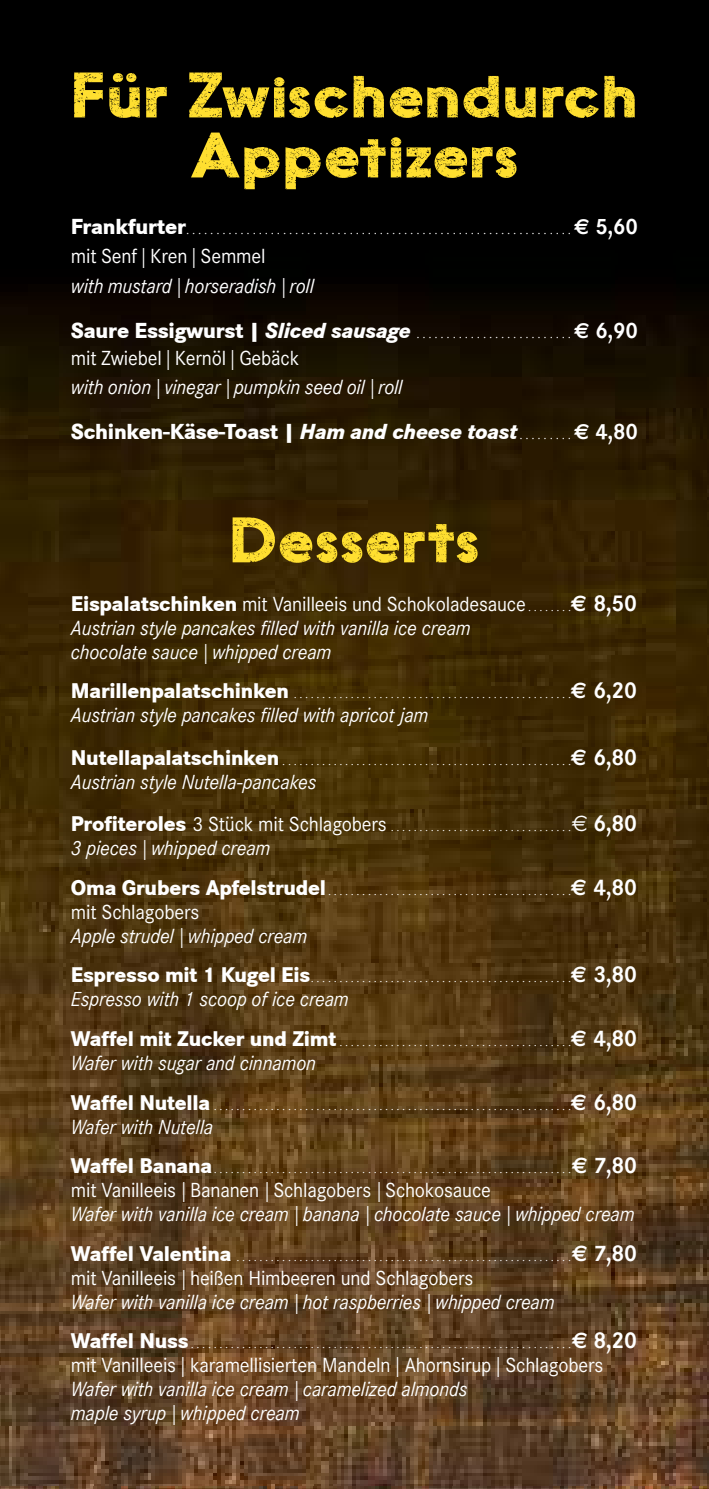
<style>
.page{position:relative;width:709px;height:1489px;background:#fff}
.page>*{position:absolute;margin:0;border:0;box-sizing:border-box;transform-origin:0 0}
.t1{font:60px/60px "Soto";letter-spacing:.01em;color:#ffdf30;text-align:center;scale:1.13 1}
.t2{font:800 22.5px "Corporate S";letter-spacing:-.01em;color:#fff;scale:.95 1}
.t3{font:italic 20px/24px "Corporate SBQ";letter-spacing:-.01em;color:#fff;scale:.95 1}
.t4{font:20px "Corporate SBQ";letter-spacing:-.01em;color:#fff;scale:.95 1}
.t5{font:300 12.75px "Corporate SBQ";color:#fff;scale:.95 1}
.t6{font:300 12px "Corporate SBQ";color:#fff;scale:.95 1}
.s1{font-family:"Corporate S";font-weight:800;font-size:22.5px}
.s2{font-family:"Euro Sans Std";font-weight:700;font-size:21.75px}
.s3{font-weight:700;font-size:21.75px}
.s4{font-family:"Corporate S";font-weight:800;font-style:italic;font-size:22.5px}
.s5{font-style:italic}
.s6{font-family:"Corporate SBQ";font-weight:300;font-size:12.75px}
.s7{font-family:"Corporate SBQ";font-weight:700;font-size:21.75px}
.s8{font-family:"Corporate S";font-weight:800;font-style:normal;font-size:22px}
.s9{font-style:normal}
.s10{font-weight:300;font-style:normal;font-size:12px}
.s11{font-family:"Euro Sans Std";font-weight:700;font-style:normal;font-size:22.5px}
.s12{font-weight:700;font-style:normal;font-size:22.5px}
.s13{font-family:"Corporate S";font-weight:800;font-size:22px}
.s14{font-family:"Euro Sans Std";font-weight:700;font-size:22.5px}
.s15{font-weight:700;font-size:22.5px}
.s16{font-weight:400;font-size:20px}
.s17{font-family:"Euro Sans Std";font-weight:400;font-size:22.5px}
</style>
<div class="page">
<img style="left:0;top:0;width:709px;height:1488px">
<h1 class="t1" style="left:71px;top:64px;width:503px">Für Zwischendurch<br>Appetizers</h1>
<p class="t5" style="left:71px;top:222px;width:598px"><span class="s1">Frankfurter</span> . . . . . . . . . . . . . . . . . . . . . . . . . . . . . . . . . . . . . . . . . . . . . . . . . . . . . . . . . . . . . . . . <span class="s2">€</span> <span class="s3">5,60</span></p>
<h3 class="t4" style="left:71px;top:245px;width:206px">mit Senf | Kren | Semmel</h3>
<h3 class="t3" style="left:71px;top:274px;width:257px">with mustard | horseradish | roll</h3>
<p class="t5" style="left:71px;top:326px;width:598px"><span class="s1">Saure Essigwurst |</span> <span class="s4">Sliced sausage</span> . . . . . . . . . . . . . . . . . . . . . . . . . . <span class="s2">€</span> <span class="s3">6,90</span></p>
<h3 class="t4" style="left:71px;top:346px;width:242px">mit Zwiebel | Kernöl | Gebäck</h3>
<h3 class="t3" style="left:71px;top:375px;width:351px">with onion | vinegar | pumpkin seed oil | roll</h3>
<h2 class="t2" style="left:71px;top:418px;width:598px">Schinken-Käse-Toast | <span class="s5">Ham and cheese toast</span> <span class="s6">. . . . . . . . .</span> <span class="s2">€</span> <span class="s7">4,80</span></h2>
<h1 class="t1" style="left:229px;top:509px;width:223px">Desserts</h1>
<h3 class="t3" style="left:71px;top:591px;width:597px"><span class="s8">Eispalatschinken</span> <span class="s9">mit Vanilleeis und Schokoladesauce</span> <span class="s10">. . . . . . . .</span><span class="s11">€</span> <span class="s12">8,50<br></span>Austrian style pancakes filled with vanilla ice cream<br>chocolate sauce | whipped cream</h3>
<p class="t6" style="left:71px;top:687px;width:597px"><span class="s13">Marillenpalatschinken</span> . . . . . . . . . . . . . . . . . . . . . . . . . . . . . . . . . . . . . . . . . . . . . . . . .<span class="s14">€</span> <span class="s15">6,20</span></p>
<h3 class="t3" style="left:71px;top:703px;width:378px">Austrian style pancakes filled with apricot jam</h3>
<p class="t6" style="left:71px;top:753px;width:597px"><span class="s13">Nutellapalatschinken</span> . . . . . . . . . . . . . . . . . . . . . . . . . . . . . . . . . . . . . . . . . . . . . . . . . . .<span class="s14">€</span> <span class="s15">6,80</span></p>
<h3 class="t3" style="left:71px;top:769px;width:260px">Austrian style Nutella-pancakes</h3>
<p class="t6" style="left:71px;top:820px;width:597px"><span class="s13">Profiteroles</span> <span class="s16">3 Stück mit Schlagobers</span> . . . . . . . . . . . . . . . . . . . . . . . . . . . . . . . .<span class="s17">€</span> <span class="s15">6,80</span></p>
<h3 class="t3" style="left:71px;top:836px;width:212px">3 pieces | whipped cream</h3>
<p class="t6" style="left:71px;top:883px;width:597px"><span class="s13">Oma Grubers Apfelstrudel</span> . . . . . . . . . . . . . . . . . . . . . . . . . . . . . . . . . . . . . . . . . . .<span class="s14">€</span> <span class="s15">4,80</span></p>
<h3 class="t4" style="left:71px;top:900px;width:137px">mit Schlagobers</h3>
<h3 class="t3" style="left:71px;top:923px;width:250px">Apple strudel | whipped cream</h3>
<p class="t6" style="left:71px;top:971px;width:597px"><span class="s13">Espresso mit 1 Kugel Eis</span> . . . . . . . . . . . . . . . . . . . . . . . . . . . . . . . . . . . . . . . . . . . . . .<span class="s14">€</span> <span class="s15">3,80</span></p>
<h3 class="t3" style="left:71px;top:987px;width:294px">Espresso with 1 scoop of ice cream</h3>
<p class="t6" style="left:71px;top:1034px;width:597px"><span class="s13">Waffel mit Zucker und Zimt</span> . . . . . . . . . . . . . . . . . . . . . . . . . . . . . . . . . . . . . . . . .<span class="s14">€</span> <span class="s15">4,80</span></p>
<h3 class="t3" style="left:71px;top:1050px;width:259px">Wafer with sugar and cinnamon</h3>
<p class="t6" style="left:71px;top:1098px;width:597px"><span class="s13">Waffel Nutella</span> . . . . . . . . . . . . . . . . . . . . . . . . . . . . . . . . . . . . . . . . . . . . . . . . . . . . . . . . . . . . . . .<span class="s14">€</span> <span class="s15">6,80</span></p>
<h3 class="t3" style="left:71px;top:1114px;width:151px">Wafer with Nutella</h3>
<p class="t6" style="left:71px;top:1161px;width:597px"><span class="s13">Waffel Banana</span> . . . . . . . . . . . . . . . . . . . . . . . . . . . . . . . . . . . . . . . . . . . . . . . . . . . . . . . . . . . . . . .<span class="s14">€</span> <span class="s15">7,80</span></p>
<h3 class="t3" style="left:71px;top:1177px;width:595px"><span class="s9">mit Vanilleeis</span> | <span class="s9">Bananen</span> | <span class="s9">Schlagobers</span> | <span class="s9">Schokosauce<br></span>Wafer with vanilla ice cream | banana | chocolate sauce | whipped cream</h3>
<p class="t6" style="left:71px;top:1249px;width:597px"><span class="s13">Waffel Valentina</span> . . . . . . . . . . . . . . . . . . . . . . . . . . . . . . . . . . . . . . . . . . . . . . . . . . . . . . . . . . .<span class="s14">€</span> <span class="s15">7,80</span></p>
<h3 class="t3" style="left:71px;top:1265px;width:511px"><span class="s9">mit Vanilleeis</span> | <span class="s9">heißen Himbeeren und Schlagobers<br></span>Wafer with vanilla ice cream | hot raspberries | whipped cream</h3>
<p class="t6" style="left:71px;top:1336px;width:597px"><span class="s13">Waffel Nuss</span> . . . . . . . . . . . . . . . . . . . . . . . . . . . . . . . . . . . . . . . . . . . . . . . . . . . . . . . . . . . . . . . . . . .<span class="s14">€</span> <span class="s15">8,20</span></p>
<h3 class="t4" style="left:71px;top:1353px;width:562px">mit Vanilleeis | karamellisierten Mandeln | Ahornsirup | Schlagobers</h3>
<h3 class="t3" style="left:71px;top:1376px;width:419px">Wafer with vanilla ice cream | caramelized almonds maple syrup | whipped cream</h3>
</div>
